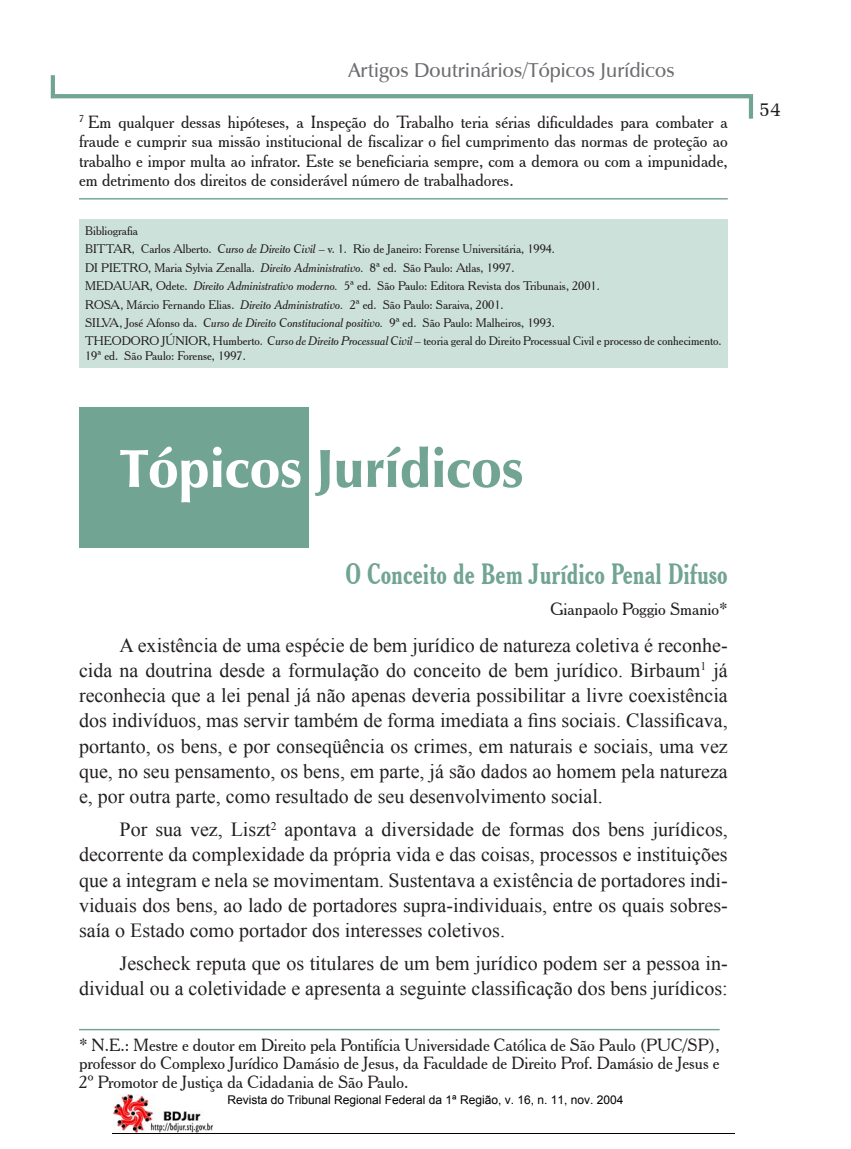
<style>
.page{position:relative;width:851px;height:1149px;background:#fff}
.page>*{position:absolute;margin:0;border:0;box-sizing:border-box;transform-origin:0 0}
.t1{font:900 54.3px "Zapf Humanist 601 BT";color:#71a492;scale:.96 1}
.t2{font:700 condensed 28.65px "Cheltenham BT";color:#71a492}
.t3{font:600 20.1px "Zapf Humanist 601 BT";color:#6c6d70}
.t4{font:20.1px "Zapf Elliptical 711 BT";color:#231f20}
.t5{font:19.95px/25.2px "Times New Roman";color:#231f20;text-align:justify}
.t6{font:17.1px/19.5px "Cheltenham BT";color:#231f20;text-align:justify}
.t7{font:12.15px/18.3px "Cheltenham BT";color:#231f20}
.t8{font:12px "Arial";color:#000}
.s1{font-style:italic}
.s2{color:#fff}
</style>
<div class="page">
<hr style="left:51px;top:75px;width:4px;height:23px;background:#71a492">
<hr style="left:55px;top:94px;width:698px;height:4px;background:#71a492">
<div style="left:748px;top:95px;width:5px;height:24px;background:#71a492"></div>
<hr style="left:79px;top:198px;width:648px;height:1px;background:#71a492">
<div style="left:79px;top:220px;width:648px;height:148px;background:#cde1db"></div>
<div style="left:79px;top:407px;width:229px;height:141px;background:#71a492"></div>
<hr style="left:79px;top:1028px;width:640px;height:1px;background:#71a492">
<img style="left:114px;top:1094px;width:98px;height:37px">
<hr style="left:112px;top:1133px;width:622px;height:1px;background:#000">
<p class="t3" style="left:348px;top:58px;width:328px">Artigos Doutrinários/Tópicos Jurídicos</p>
<p class="t6" style="left:79px;top:112px;width:650px"><sup>7</sup> Em qualquer dessas hipóteses, a Inspeção do Trabalho teria sérias dificuldades para combater a fraude e cumprir sua missão institucional de fiscalizar o fiel cumprimento das normas de proteção ao trabalho e impor multa ao infrator. Este se beneficiaria sempre, com a demora ou com a impunidade, em detrimento dos direitos de considerável número de trabalhadores.</p>
<p class="t7" style="left:85px;top:221px;width:638px">Bibliografia<br>BITTAR, Carlos Alberto. <span class="s1">Curso de Direito Civil</span> – v. 1. Rio de Janeiro: Forense Universitária, 1994.<br>DI PIETRO, Maria Sylvia Zenalla. <span class="s1">Direito Administrativo.</span> 8ª ed. São Paulo: Atlas, 1997.<br>MEDAUAR, Odete. <span class="s1">Direito Administrativo moderno.</span> 5ª ed. São Paulo: Editora Revista dos Tribunais, 2001.<br>ROSA, Márcio Fernando Elias. <span class="s1">Direito Administrativo.</span> 2ª ed. São Paulo: Saraiva, 2001.<br>SILVA, José Afonso da. <span class="s1">Curso de Direito Constitucional positivo.</span> 9ª ed. São Paulo: Malheiros, 1993.<br>THEODORO JÚNIOR, Humberto. <span class="s1">Curso de Direito Processual Civil</span> – teoria geral do Direito Processual Civil e processo de conhecimento.</p>
<p class="t7" style="left:85px;top:346px;width:162px">19ª ed. São Paulo: Forense, 1997.</p>
<p class="t4" style="left:759px;top:97px;width:23px">54</p>
<h1 class="t1" style="left:120px;top:434px;width:422px"><span class="s2">Tópicos</span> Jurídicos</h1>
<h2 class="t2" style="left:345px;top:555px;width:383px">O Conceito de Bem Jurídico Penal Difuso</h2>
<p class="t6" style="left:550px;top:598px;width:179px">Gianpaolo Poggio Smanio*</p>
<p class="t5" style="left:79px;top:632px;width:650px;text-indent:41px">A existência de uma espécie de bem jurídico de natureza coletiva é reconhe&shy;cida na doutrina desde a formulação do conceito de bem jurídico. Birbaum<sup>1</sup> já reconhecia que a lei penal já não apenas deveria possibilitar a livre coexistência dos indivíduos, mas servir também de forma imediata a fins sociais. Classificava, portanto, os bens, e por conseqüência os crimes, em naturais e sociais, uma vez que, no seu pensamento, os bens, em parte, já são dados ao homem pela natureza e, por outra parte, como resultado de seu desenvolvimento social.</p>
<p class="t5" style="left:79px;top:816px;width:650px;text-indent:41px">Por sua vez, Liszt<sup>2</sup> apontava a diversidade de formas dos bens jurídicos, decorrente da complexidade da própria vida e das coisas, processos e instituições que a integram e nela se movimentam. Sustentava a existência de portadores indi&shy;viduais dos bens, ao lado de portadores supra-individuais, entre os quais sobres&shy;saía o Estado como portador dos interesses coletivos.</p>
<p class="t5" style="left:79px;top:950px;width:650px;text-align:right">Jescheck reputa que os titulares de um bem jurídico podem ser a pessoa in&shy;dividual ou a coletividade e apresenta a seguinte classificação dos bens jurídicos:</p>
<p class="t6" style="left:79px;top:1034px;width:642px;line-height:18.6px">* N.E.: Mestre e doutor em Direito pela Pontifícia Universidade Católica de São Paulo (PUC/SP), professor do Complexo Jurídico Damásio de Jesus, da Faculdade de Direito Prof. Damásio de Jesus e 2º Promotor de Justiça da Cidadania de São Paulo.</p>
<p class="t8" style="left:227px;top:1091px;width:398px">Revista do Tribunal Regional Federal da 1ª Região, v. 16, n. 11, nov. 2004</p>
</div>
